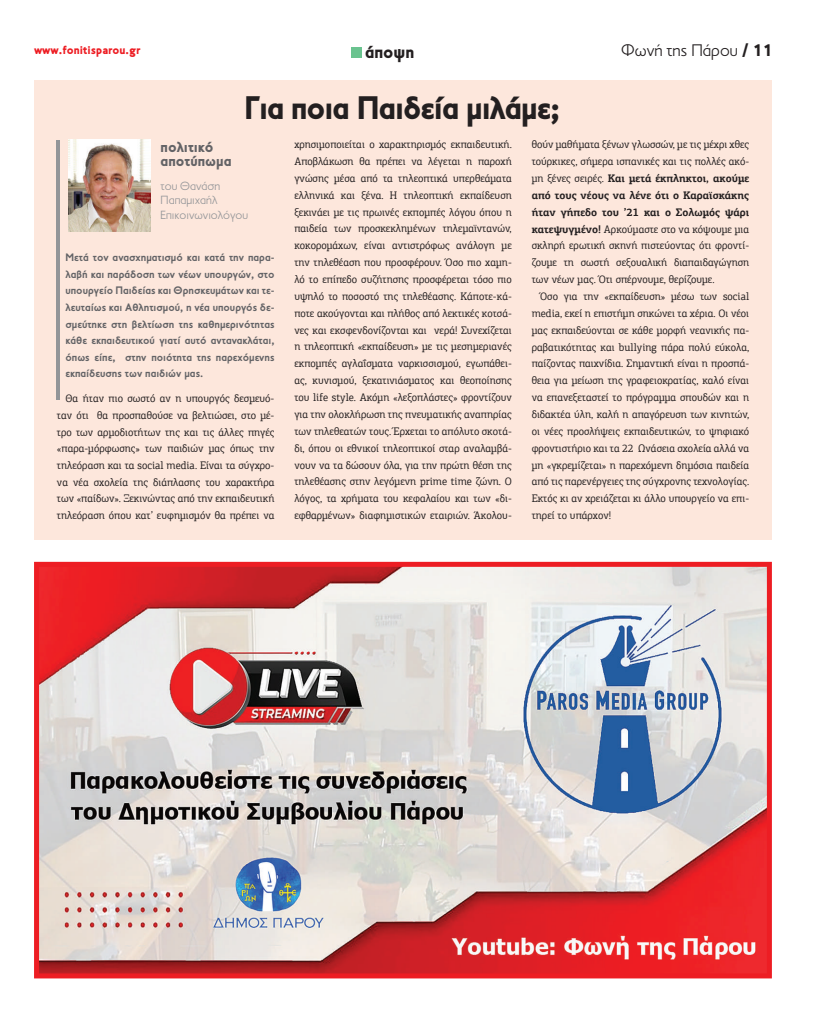
<style>
.page{position:relative;width:823px;height:1021px;background:#fff}
.page>*{position:absolute;margin:0;border:0;box-sizing:border-box;transform-origin:0 0}
.t1{font:900 33px "PF Transport";letter-spacing:-.03em;color:#231f20}
.t2{font:900 17.9px "PF Transport";color:#231f20}
.t3{font:300 17px "PF Transport";color:#231f20}
.t4{font:900 15px/14.2px "PF Transport";color:#636366}
.t5{font:300 12px/14.3px "PF Transport";color:#939598}
.t6{font:900 12px "PF Transport";color:#ed1d23}
.t7{font:11px/16.9px "PF Agora Slab Pro";color:#231f20;text-align:justify;scale:.95 1}
.t8{font:700 11px/16.6px "PF Transport";color:#636366;text-align:justify}
.s1{font-weight:900}
.s2{font-weight:700}
</style>
<div class="page">
<svg style="left:34px;top:562px;width:737px;height:416px;background:#d3a8a9"></svg>
<div style="left:351px;top:48px;width:10px;height:10px;background:#6ac38f"></div>
<div style="left:34px;top:80px;width:737px;height:460px;background:#fde7dc"></div>
<hr style="left:56px;top:140px;width:4px;height:260px;background:#939598">
<img style="left:68px;top:140px;width:82px;height:91px">
<p class="t6" style="left:34px;top:43px;width:108px">www.fonitisparou.gr</p>
<h2 class="t2" style="left:365px;top:41px;width:51px">άποψη</h2>
<h3 class="t3" style="left:621px;top:41px;width:152px">Φωνή της Πάρου <span class="s1">/ 11</span></h3>
<h1 class="t1" style="left:244px;top:89px;width:318px">Για ποια Παιδεία µιλάµε;</h1>
<h3 class="t4" style="left:160px;top:139px;width:72px">πολιτικό αποτύπωµα</h3>
<p class="t5" style="left:160px;top:179px;width:89px">του Θανάση<br>Παπαµιχαήλ<br>Επικοινωνιολόγου</p>
<p class="t8" style="left:65px;top:249px;width:210px">Μετά τον ανασχηµατισµό και κατά την παρα&shy;λαβή και παράδοση των νέων υπουργών, στο υπουργείο Παιδείας και Θρησκευµάτων και τε&shy;λευταίως και Αθλητισµού, η νέα υπουργός δε&shy;σµεύτηκε στη βελτίωση της καθηµερινότητας κάθε εκπαιδευτικού γιατί αυτό αντανακλάται, όπως είπε, στην ποιότητα της παρεχόµενης εκπαίδευσης των παιδιών µας.</p>
<p class="t7" style="left:57px;top:390px;width:230px;line-height:16.6px;text-indent:9px">Θα ήταν πιο σωστό αν η υπουργός δεσµευό&shy;ταν ότι θα προσπαθούσε να βελτιώσει, στο µέ&shy;τρο των αρµοδιοτήτων της και τις άλλες πηγές «παρα-µόρφωσης» των παιδιών µας όπως την τηλεόραση και τα social media. Είναι τα σύγχρο&shy;να νέα σχολεία της διάπλασης του χαρακτήρα των «παίδων». Ξεκινώντας από την εκπαιδευτική τηλεόραση όπου κατ’ ευφηµισµόν θα πρέπει να</p>
<p class="t7" style="left:294px;top:136px;width:230px">χρησιµοποιείται ο χαρακτηρισµός εκπαιδευτική.<br>Αποβλάκωση θα πρέπει να λέγεται η παροχή γνώσης µέσα από τα τηλεοπτικά υπερθεάµατα ελληνικά και ξένα. Η τηλεοπτική εκπαίδευση ξεκινάει µε τις πρωινές εκποµπές λόγου όπου η παιδεία των προσκεκληµένων τηλεµαϊντανών, κοκοροµάχων, είναι αντιστρόφως ανάλογη µε την τηλεθέαση που προσφέρουν. Όσο πιο χαµη&shy;λό το επίπεδο συζήτησης προσφέρεται τόσο πιο υψηλό το ποσοστό της τηλεθέασης. Κάποτε-κά&shy;ποτε ακούγονται και πλήθος από λεκτικές κοτσά&shy;νες και εκσφενδονίζονται και νερά! Συνεχίζεται η τηλεοπτική «εκπαίδευση» µε τις µεσηµεριανές εκποµπές αγλαΐσµατα ναρκισσισµού, εγωπάθει&shy;ας, κυνισµού, ξεκατινιάσµατος και θεοποίησης του life style. Ακόµη «λεξοπλάστες» φροντίζουν για την ολοκλήρωση της πνευµατικής αναπηρίας των τηλεθεατών τους. Έρχεται το απόλυτο σκοτά&shy;δι, όπου οι εθνικοί τηλεοπτικοί σταρ αναλαµβά&shy;νουν να τα δώσουν όλα, για την πρώτη θέση της τηλεθέασης στην λεγόµενη prime time ζώνη. Ο λόγος, τα χρήµατα του κεφαλαίου και των «δι&shy;εφθαρµένων» διαφηµιστικών εταιριών. Άκολου-</p>
<p class="t7" style="left:531px;top:136px;width:230px">θούν µαθήµατα ξένων γλωσσών, µε τις µέχρι χθες τούρκικες, σήµερα ισπανικές και τις πολλές ακό&shy;µη ξένες σειρές. <span class="s2">Και µετά έκπληκτοι, ακούµε από τους νέους να λένε ότι ο Καραϊσκάκης ήταν γήπεδο του ’21 και ο Σολωµός ψάρι κατεψυγµένο!</span> Αρκούµαστε στο να κόψουµε µια σκληρή ερωτική σκηνή πιστεύοντας ότι φροντί&shy;ζουµε τη σωστή σεξουαλική διαπαιδαγώγηση των νέων µας. Ότι σπέρνουµε, θερίζουµε.</p>
<p class="t7" style="left:531px;top:288px;width:230px;text-indent:9px">Όσο για την «εκπαίδευση» µέσω των social media, εκεί η επιστήµη σηκώνει τα χέρια. Οι νέοι µας εκπαιδεύονται σε κάθε µορφή νεανικής πα&shy;ραβατικότητας και bullying πάρα πολύ εύκολα, παίζοντας παιχνίδια. Σηµαντική είναι η προσπά&shy;θεια για µείωση της γραφειοκρατίας, καλό είναι να επανεξεταστεί το πρόγραµµα σπουδών και η διδακτέα ύλη, καλή η απαγόρευση των κινητών, οι νέες προσλήψεις εκπαιδευτικών, το ψηφιακό φροντιστήριο και τα 22 Ωνάσεια σχολεία αλλά να µη «γκρεµίζεται» η παρεχόµενη δηµόσια παιδεία από τις παρενέργειες της σύγχρονης τεχνολογίας.<br>Εκτός κι αν χρειάζεται κι άλλο υπουργείο να επι&shy;τηρεί το υπάρχον!</p>
</div>
